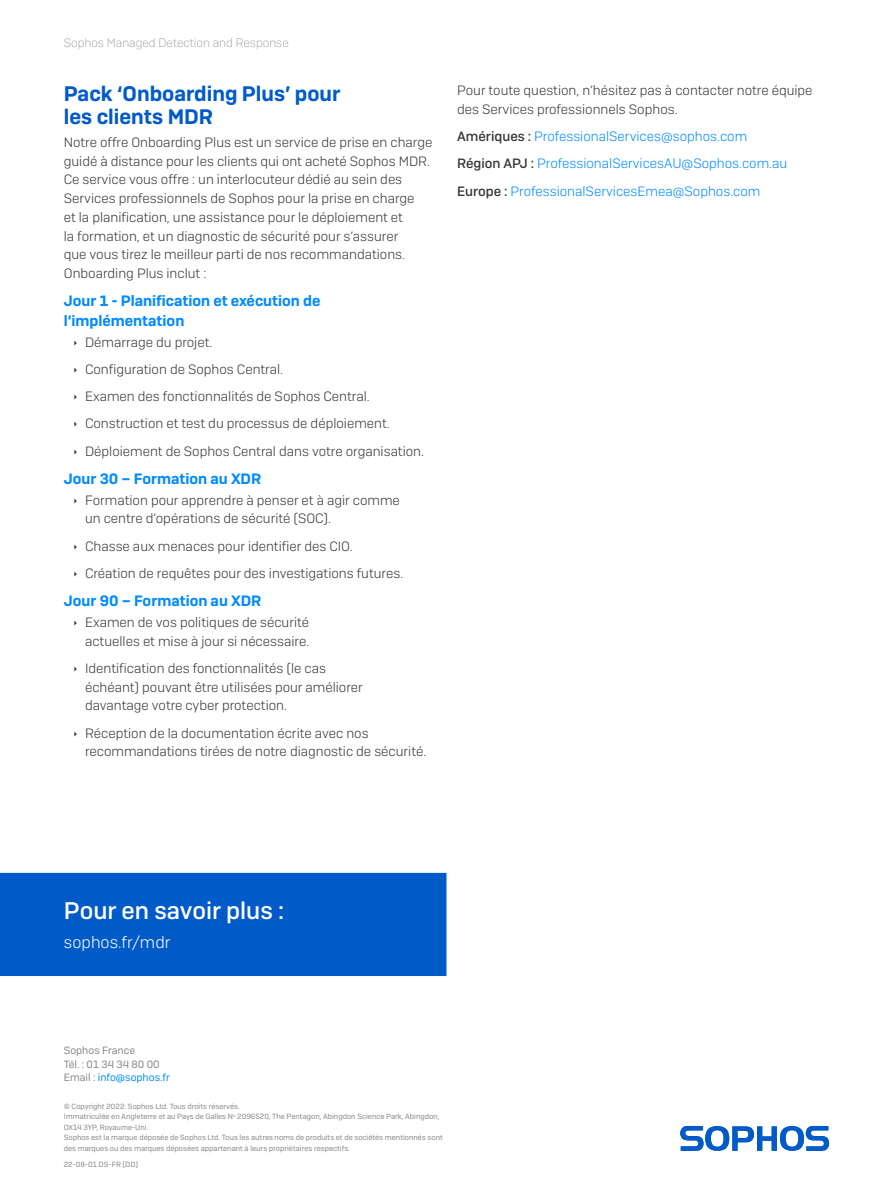
<style>
.page{position:relative;width:893px;height:1191px;background:#fff}
.page>*{position:absolute;margin:0;border:0;box-sizing:border-box;transform-origin:0 0}
.CTA_Heading{font:500 24px "Sophos Sans";color:#fff}
.Subheading_1{font:600 21px/23.1px "Sophos Sans";color:#005bc8}
.CTA_Copy{font:300 16.5px "Sophos Sans";color:#fff}
.Subheading_3{font:600 15px/19.5px "Sophos Sans";color:#008bff}
.Body_Copy{font:300 13.5px/18.8px "Sophos Sans";color:#363738}
.Body_Copy-2{font:300 13.5px "Sophos Sans";color:#008bff}
.t1{font:200 12px "Sophos Sans";color:#83868b}
.t2{font:10.5px/13.5px "Sophos Sans";color:#83868b}
.Job_No__and_Version{font:7.5px/10.5px "Sophos Sans";color:#83868b}
.s1{font-weight:500;color:#363738}
.s2{color:#008bff}
</style>
<div class="page">
<svg style="left:680px;top:1126px;width:149px;height:24px"></svg>
<div style="left:0;top:873px;width:446px;height:103px;background:#005bc8"></div>
<p class="t1" style="left:64px;top:36px;width:227px">Sophos Managed Detection and Response</p>
<p class="Subheading_1" style="left:64px;top:82px;width:278px">Pack ‘Onboarding Plus’ pour les clients MDR</p>
<p class="Body_Copy" style="left:64px;top:133px;width:370px">Notre offre Onboarding Plus est un service de prise en charge guidé à distance pour les clients qui ont acheté Sophos MDR.<br>Ce service vous offre : un interlocuteur dédié au sein des Services professionnels de Sophos pour la prise en charge<br>et la planification, une assistance pour le déploiement et<br>la formation, et un diagnostic de sécurité pour s’assurer<br>que vous tirez le meilleur parti de nos recommandations.<br>Onboarding Plus inclut :</p>
<p class="Subheading_3" style="left:64px;top:291px;width:258px">Jour 1 - Planification et exécution de l’implémentation</p>
<p class="Body_Copy" style="left:85px;top:332px;width:129px">Démarrage du projet.</p>
<p class="Body_Copy" style="left:85px;top:359px;width:200px">Configuration de Sophos Central.</p>
<p class="Body_Copy" style="left:85px;top:387px;width:286px">Examen des fonctionnalités de Sophos Central.</p>
<p class="Body_Copy" style="left:85px;top:414px;width:306px">Construction et test du processus de déploiement.</p>
<p class="Body_Copy" style="left:85px;top:441px;width:340px">Déploiement de Sophos Central dans votre organisation.</p>
<p class="Subheading_3" style="left:64px;top:468px;width:199px">Jour 30 – Formation au XDR</p>
<p class="Body_Copy" style="left:85px;top:490px;width:316px">Formation pour apprendre à penser et à agir comme un centre d’opérations de sécurité (SOC).</p>
<p class="Body_Copy" style="left:85px;top:536px;width:269px">Chasse aux menaces pour identifier des CIO.</p>
<p class="Body_Copy" style="left:85px;top:563px;width:320px">Création de requêtes pour des investigations futures.</p>
<p class="Subheading_3" style="left:64px;top:591px;width:199px">Jour 90 – Formation au XDR</p>
<p class="Body_Copy" style="left:85px;top:612px;width:226px">Examen de vos politiques de sécurité actuelles et mise à jour si nécessaire.</p>
<p class="Body_Copy" style="left:85px;top:658px;width:279px">Identification des fonctionnalités (le cas échéant) pouvant être utilisées pour améliorer davantage votre cyber protection.</p>
<p class="Body_Copy" style="left:85px;top:723px;width:343px">Réception de la documentation écrite avec nos recommandations tirées de notre diagnostic de sécurité.</p>
<p class="Body_Copy" style="left:457px;top:81px;width:357px">Pour toute question, n’hésitez pas à contacter notre équipe des Services professionnels Sophos.</p>
<p class="Body_Copy-2" style="left:457px;top:128px;width:292px"><span class="s1">Amériques :</span> ProfessionalServices@sophos.com</p>
<p class="Body_Copy-2" style="left:457px;top:156px;width:332px"><span class="s1">Région APJ :</span> ProfessionalServicesAU@Sophos.com.au</p>
<p class="Body_Copy-2" style="left:457px;top:183px;width:305px"><span class="s1">Europe :</span> ProfessionalServicesEmea@Sophos.com</p>
<p class="CTA_Heading" style="left:64px;top:895px;width:222px">Pour en savoir plus :</p>
<p class="CTA_Copy" style="left:64px;top:932px;width:108px">sophos.fr/mdr</p>
<p class="t2" style="left:64px;top:1043px;width:108px">Sophos France<br>Tél. : 01 34 34 80 00<br>Email : <span class="s2">info@sophos.fr</span></p>
<p class="Job_No__and_Version" style="left:64px;top:1100px;width:381px">© Copyright 2022. Sophos Ltd. Tous droits réservés.<br>Immatriculée en Angleterre et au Pays de Galles N<sup>o</sup> 2096520, The Pentagon, Abingdon Science Park, Abingdon, OX14 3YP, Royaume-Uni.<br>Sophos est la marque déposée de Sophos Ltd. Tous les autres noms de produits et de sociétés mentionnés sont des marques ou des marques déposées appartenant à leurs propriétaires respectifs.</p>
<p class="Job_No__and_Version" style="left:64px;top:1159px;width:76px">22-08-01 DS-FR (DD)</p>
</div>
